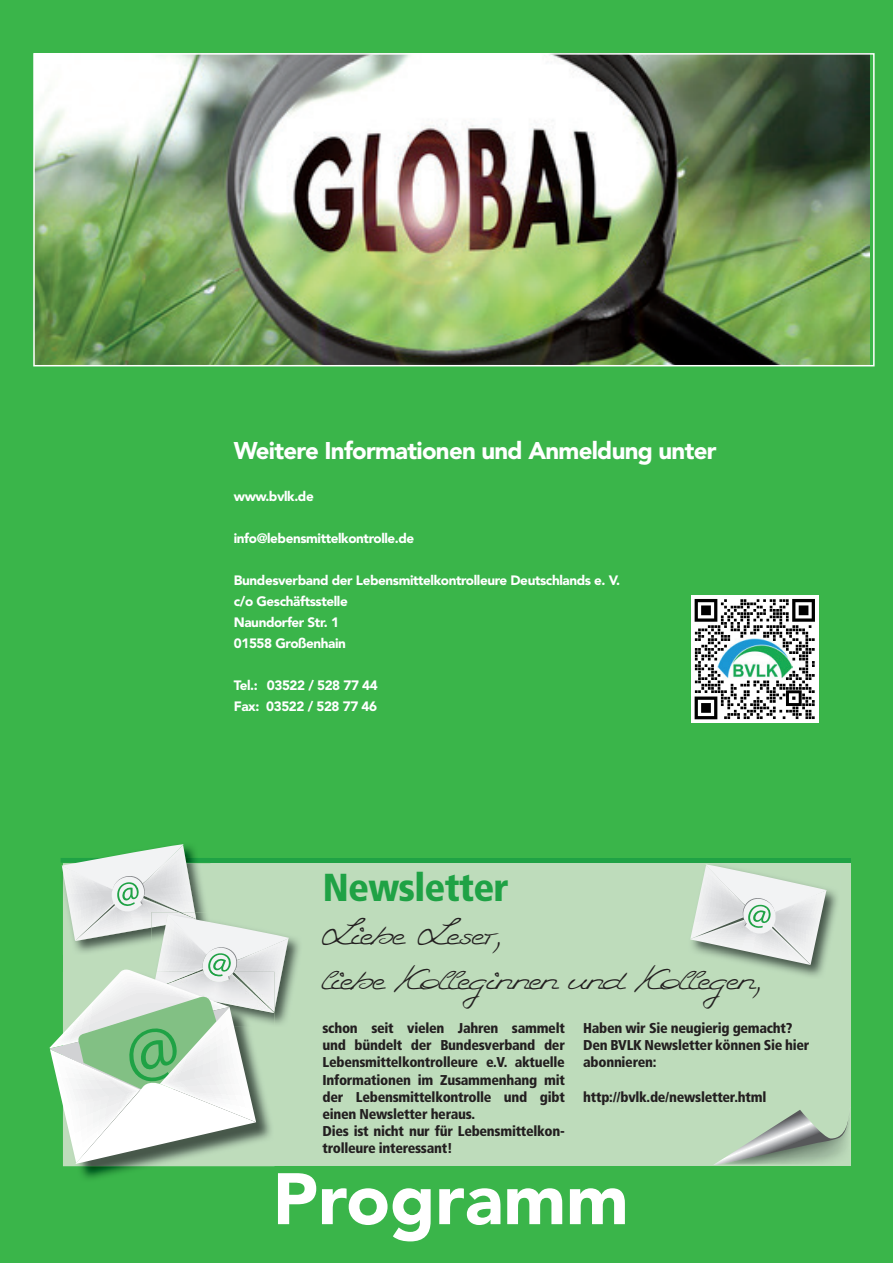
<style>
.page{position:relative;width:893px;height:1263px;background:#3ab54a}
.page>*{position:absolute;margin:0;border:0;box-sizing:border-box;transform-origin:0 0}
.t1{font:900 72px "Avenir";color:#fff}
.t2{font:47.4px/45px "WIP First Lady";letter-spacing:-.02em;color:#231f20}
.t3{font:900 condensed 39px "Frutiger";letter-spacing:-.02em;color:#1fa245}
.t4{font:900 24px "Avenir";letter-spacing:-.03em;color:#fff}
.t5{font:900 condensed 14.25px/17.1px "Frutiger";letter-spacing:-.02em;color:#231f20}
.t6{font:900 13.5px/21px "Avenir";letter-spacing:-.03em;color:#fff}
</style>
<div class="page">
<img style="left:36px;top:56px;width:834px;height:307px">
<div style="left:33px;top:53px;width:842px;height:313px;border:2px solid #fff"></div>
<hr style="left:61px;top:858px;width:789px;height:4px;background:#1fa245">
<div style="left:63px;top:863px;width:787px;height:303px;background:#bedcbb"></div>
<svg style="left:714px;top:1110px;width:136px;height:55px"></svg>
<img style="left:758px;top:889px;width:79px;height:88px">
<svg style="left:690px;top:864px;width:137px;height:101px"></svg>
<img style="left:289px;top:937px;width:11px;height:65px">
<img style="left:63px;top:1166px;width:212px;height:13px">
<svg style="left:50px;top:844px;width:239px;height:320px"></svg>
<div style="left:691px;top:595px;width:128px;height:128px;background:#fff"></div>
<svg style="left:695px;top:599px;width:120px;height:120px"></svg>
<h3 class="t4" style="left:234px;top:436px;width:484px">Weitere Informationen und Anmeldung unter</h3>
<p class="t6" style="left:234px;top:485px;width:81px">www.bvlk.de</p>
<p class="t6" style="left:234px;top:527px;width:182px">info@lebensmittelkontrolle.de</p>
<p class="t6" style="left:234px;top:569px;width:388px">Bundesverband der Lebensmittelkontrolleure Deutschlands e. V. c/o Geschäftsstelle<br>Naundorfer Str. 1<br>01558 Großenhain</p>
<p class="t6" style="left:234px;top:674px;width:145px">Tel.: 03522 / 528 77 44<br>Fax: 03522 / 528 77 46</p>
<h3 class="t3" style="left:323px;top:864px;width:187px">Newsletter</h3>
<h2 class="t2" style="left:322px;top:917px;width:444px">Liebe Leser,<br>liebe Kolleginnen und Kollegen,</h2>
<p class="t5" style="left:323px;top:1020px;width:244px">schon seit vielen Jahren sammelt und bündelt der Bundesverband der Lebensmittelkontrolleure e.V. aktuelle Informationen im Zusammenhang mit der Lebensmittelkontrolle und gibt einen Newsletter heraus.<br>Dies ist nicht nur für Lebensmittelkon&shy;trolleure interessant!</p>
<p class="t5" style="left:583px;top:1020px;width:228px">Haben wir Sie neugierig gemacht?<br>Den BVLK Newsletter können Sie hier abonnieren:</p>
<p class="t5" style="left:583px;top:1088px;width:185px">http://bvlk.de/newsletter.html</p>
<h1 class="t1" style="left:273px;top:1155px;width:357px">Programm</h1>
</div>
